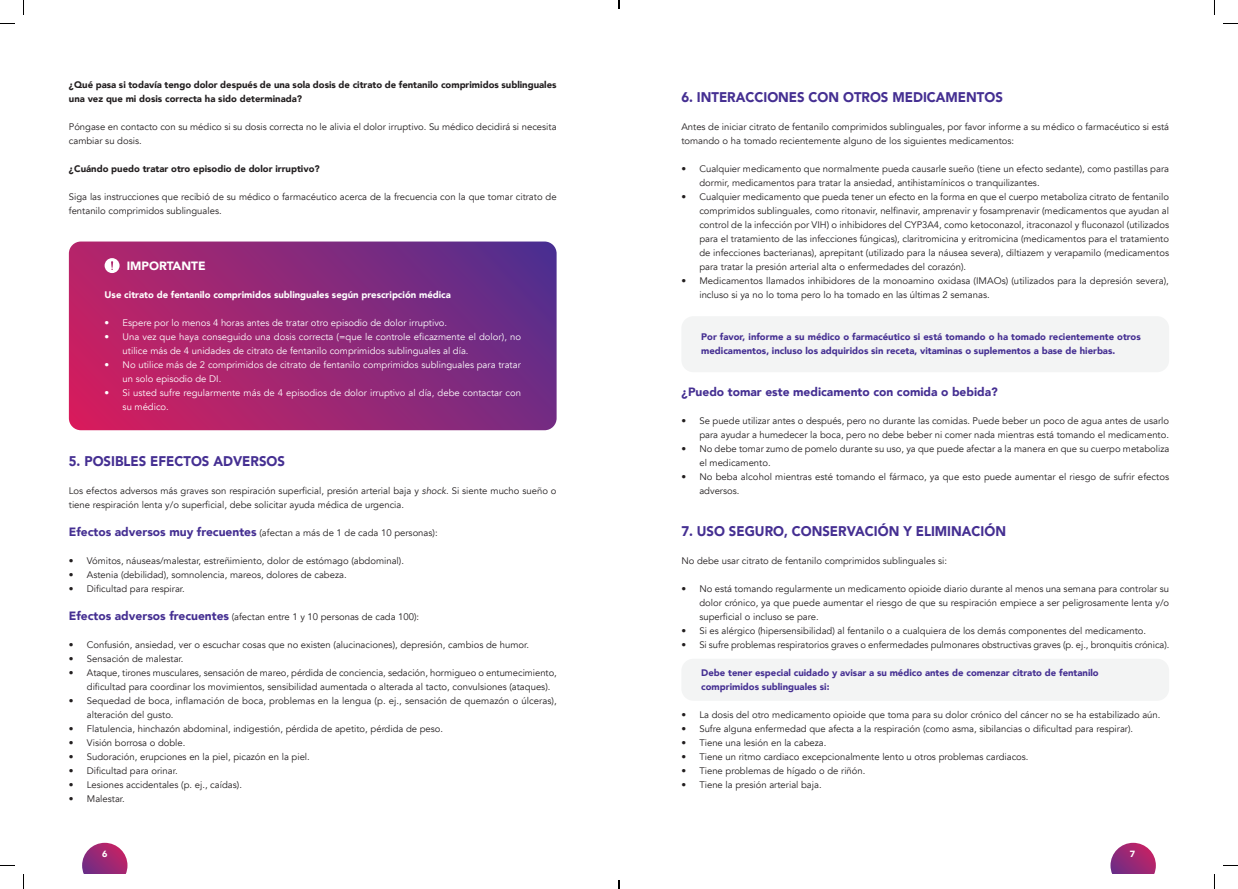
<style>
.page{position:relative;width:1238px;height:889px;background:#fff}
.page>*{position:absolute;margin:0;border:0;box-sizing:border-box;transform-origin:0 0}
.t1{font:900 14px "Avenir";color:#452f92;scale:.94 1}
.t2{font:900 12px "Avenir";color:#452f92}
.t3{font:900 12px "Avenir";color:#fff}
.t4{font:9.5px/14px "Avenir";color:#231f20}
.t5{font:9.5px/14px "Avenir";color:#fff}
.t6{font:900 9.5px/14px "Avenir";color:#452f92}
.t7{font:900 9.5px/14px "Avenir";color:#231f20}
.t8{font:900 9.5px "Avenir";color:#fff}
.t9{font:900 9px "Avenir";color:#fff}
.s1{font-style:italic}
.s2{font-weight:900;font-size:12px;color:#452f92}
</style>
<div class="page">
<div style="left:681px;top:316px;width:488px;height:56px;background:#f3f4f4;border-radius:12px"></div>
<div style="left:681px;top:659px;width:488px;height:42px;background:#f3f4f4;border-radius:12px"></div>
<svg style="left:69px;top:242px;width:487px;height:188px;background:#932776"></svg>
<svg style="left:105px;top:258px;width:15px;height:15px"></svg>
<svg style="left:82px;top:843px;width:45px;height:31px"></svg>
<svg style="left:1110px;top:843px;width:45px;height:31px"></svg>
<svg style="left:0;top:23px;width:15px;height:1px"></svg>
<svg style="left:1223px;top:23px;width:15px;height:1px"></svg>
<svg style="left:0;top:865px;width:15px;height:1px"></svg>
<svg style="left:1223px;top:865px;width:15px;height:1px"></svg>
<svg style="left:23px;top:0;width:1px;height:15px"></svg>
<svg style="left:23px;top:874px;width:1px;height:15px"></svg>
<svg style="left:1214px;top:0;width:1px;height:15px"></svg>
<svg style="left:1214px;top:874px;width:1px;height:15px"></svg>
<svg style="left:618px;top:0;width:2px;height:9px"></svg>
<svg style="left:618px;top:880px;width:2px;height:9px"></svg>
<p class="t7" style="left:69px;top:77px;width:489px">¿Qué pasa si todavía tengo dolor después de una sola dosis de citrato de fentanilo comprimidos sublinguales una vez que mi dosis correcta ha sido determinada?</p>
<p class="t4" style="left:69px;top:119px;width:489px">Póngase en contacto con su médico si su dosis correcta no le alivia el dolor irruptivo. Su médico decidirá si necesita cambiar su dosis.</p>
<p class="t7" style="left:69px;top:161px;width:252px">¿Cuándo puedo tratar otro episodio de dolor irruptivo?</p>
<p class="t4" style="left:69px;top:189px;width:489px">Siga las instrucciones que recibió de su médico o farmacéutico acerca de la frecuencia con la que tomar citrato de fentanilo comprimidos sublinguales.</p>
<p class="t3" style="left:127px;top:255px;width:80px">IMPORTANTE</p>
<p class="t8" style="left:105px;top:286px;width:348px">Use citrato de fentanilo comprimidos sublinguales según prescripción médica</p>
<p class="t5" style="left:105px;top:315px;width:344px">• Espere por lo menos 4 horas antes de tratar otro episodio de dolor irruptivo.</p>
<p class="t5" style="left:123px;top:329px;width:400px;text-indent:-18px">• Una vez que haya conseguido una dosis correcta (=que le controle eficazmente el dolor), no utilice más de 4 unidades de citrato de fentanilo comprimidos sublinguales al día.</p>
<p class="t5" style="left:123px;top:357px;width:400px;text-indent:-18px">• No utilice más de 2 comprimidos de citrato de fentanilo comprimidos sublinguales para tratar un solo episodio de DI.</p>
<p class="t5" style="left:123px;top:385px;width:400px;text-indent:-18px">• Si usted sufre regularmente más de 4 episodios de dolor irruptivo al día, debe contactar con su médico.</p>
<h1 class="t1" style="left:69px;top:449px;width:231px">5. POSIBLES EFECTOS ADVERSOS</h1>
<p class="t4" style="left:69px;top:483px;width:489px">Los efectos adversos más graves son respiración superficial, presión arterial baja y <span class="s1">shock</span>. Si siente mucho sueño o tiene respiración lenta y/o superficial, debe solicitar ayuda médica de urgencia.</p>
<p class="t4" style="left:69px;top:525px;width:370px"><span class="s2">Efectos adversos muy frecuentes</span> (afectan a más de 1 de cada 10 personas):</p>
<p class="t4" style="left:69px;top:553px;width:337px">• Vómitos, náuseas/malestar, estreñimiento, dolor de estómago (abdominal).</p>
<p class="t4" style="left:69px;top:567px;width:279px">• Astenia (debilidad), somnolencia, mareos, dolores de cabeza.</p>
<p class="t4" style="left:69px;top:581px;width:117px">• Dificultad para respirar.</p>
<p class="t4" style="left:69px;top:609px;width:352px"><span class="s2">Efectos adversos frecuentes</span> (afectan entre 1 y 10 personas de cada 100):</p>
<p class="t4" style="left:69px;top:637px;width:462px">• Confusión, ansiedad, ver o escuchar cosas que no existen (alucinaciones), depresión, cambios de humor.</p>
<p class="t4" style="left:69px;top:651px;width:116px">• Sensación de malestar.</p>
<p class="t4" style="left:87px;top:665px;width:471px;text-indent:-18px">• Ataque, tirones musculares, sensación de mareo, pérdida de conciencia, sedación, hormigueo o entumecimiento, dificultad para coordinar los movimientos, sensibilidad aumentada o alterada al tacto, convulsiones (ataques).</p>
<p class="t4" style="left:87px;top:693px;width:471px;text-indent:-18px">• Sequedad de boca, inflamación de boca, problemas en la lengua (p. ej., sensación de quemazón o úlceras), alteración del gusto.</p>
<p class="t4" style="left:69px;top:721px;width:376px">• Flatulencia, hinchazón abdominal, indigestión, pérdida de apetito, pérdida de peso.</p>
<p class="t4" style="left:69px;top:735px;width:118px">• Visión borrosa o doble.</p>
<p class="t4" style="left:69px;top:749px;width:242px">• Sudoración, erupciones en la piel, picazón en la piel.</p>
<p class="t4" style="left:69px;top:763px;width:110px">• Dificultad para orinar.</p>
<p class="t4" style="left:69px;top:777px;width:175px">• Lesiones accidentales (p. ej., caídas).</p>
<p class="t4" style="left:69px;top:791px;width:58px">• Malestar.</p>
<h1 class="t1" style="left:681px;top:85px;width:343px">6. INTERACCIONES CON OTROS MEDICAMENTOS</h1>
<p class="t4" style="left:681px;top:119px;width:489px">Antes de iniciar citrato de fentanilo comprimidos sublinguales, por favor informe a su médico o farmacéutico si está tomando o ha tomado recientemente alguno de los siguientes medicamentos:</p>
<p class="t4" style="left:699px;top:161px;width:471px;text-indent:-18px">• Cualquier medicamento que normalmente pueda causarle sueño (tiene un efecto sedante), como pastillas para dormir, medicamentos para tratar la ansiedad, antihistamínicos o tranquilizantes.</p>
<p class="t4" style="left:699px;top:189px;width:471px;text-align:justify;text-indent:-18px">• Cualquier medicamento que pueda tener un efecto en la forma en que el cuerpo metaboliza citrato de fentanilo comprimidos sublinguales, como ritonavir, nelfinavir, amprenavir y fosamprenavir (medicamentos que ayudan al control de la infección por VIH) o inhibidores del CYP3A4, como ketoconazol, itraconazol y fluconazol (utilizados para el tratamiento de las infecciones fúngicas), claritromicina y eritromicina (medicamentos para el tratamiento de infecciones bacterianas), aprepitant (utilizado para la náusea severa), diltiazem y verapamilo (medicamentos para tratar la presión arterial alta o enfermedades del corazón).</p>
<p class="t4" style="left:699px;top:273px;width:471px;text-indent:-18px">• Medicamentos llamados inhibidores de la monoamino oxidasa (IMAOs) (utilizados para la depresión severa), incluso si ya no lo toma pero lo ha tomado en las últimas 2 semanas.</p>
<p class="t6" style="left:701px;top:329px;width:441px">Por favor, informe a su médico o farmacéutico si está tomando o ha tomado recientemente otros medicamentos, incluso los adquiridos sin receta, vitaminas o suplementos a base de hierbas.</p>
<p class="t2" style="left:681px;top:381px;width:318px">¿Puedo tomar este medicamento con comida o bebida?</p>
<p class="t4" style="left:681px;top:413px;width:489px;text-align:right">• Se puede utilizar antes o después, pero no durante las comidas. Puede beber un poco de agua antes de usarlo para ayudar a humedecer la boca, pero no debe beber ni comer nada mientras está tomando el medicamento.</p>
<p class="t4" style="left:699px;top:441px;width:471px;text-indent:-18px">• No debe tomar zumo de pomelo durante su uso, ya que puede afectar a la manera en que su cuerpo metaboliza el medicamento.</p>
<p class="t4" style="left:699px;top:469px;width:471px;text-indent:-18px">• No beba alcohol mientras esté tomando el fármaco, ya que esto puede aumentar el riesgo de sufrir efectos adversos.</p>
<h1 class="t1" style="left:681px;top:519px;width:347px">7. USO SEGURO, CONSERVACIÓN Y ELIMINACIÓN</h1>
<p class="t4" style="left:681px;top:553px;width:267px">No debe usar citrato de fentanilo comprimidos sublinguales si:</p>
<p class="t4" style="left:699px;top:581px;width:471px;text-align:justify;text-indent:-18px">• No está tomando regularmente un medicamento opioide diario durante al menos una semana para controlar su dolor crónico, ya que puede aumentar el riesgo de que su respiración empiece a ser peligrosamente lenta y/o superficial o incluso se pare.</p>
<p class="t4" style="left:681px;top:623px;width:466px">• Si es alérgico (hipersensibilidad) al fentanilo o a cualquiera de los demás componentes del medicamento.</p>
<p class="t4" style="left:681px;top:637px;width:489px">• Si sufre problemas respiratorios graves o enfermedades pulmonares obstructivas graves (p. ej., bronquitis crónica).</p>
<p class="t6" style="left:701px;top:665px;width:399px">Debe tener especial cuidado y avisar a su médico antes de comenzar citrato de fentanilo comprimidos sublinguales si:</p>
<p class="t4" style="left:681px;top:707px;width:480px">• La dosis del otro medicamento opioide que toma para su dolor crónico del cáncer no se ha estabilizado aún.</p>
<p class="t4" style="left:681px;top:721px;width:453px">• Sufre alguna enfermedad que afecta a la respiración (como asma, sibilancias o dificultad para respirar).</p>
<p class="t4" style="left:681px;top:735px;width:147px">• Tiene una lesión en la cabeza.</p>
<p class="t4" style="left:681px;top:749px;width:349px">• Tiene un ritmo cardiaco excepcionalmente lento u otros problemas cardiacos.</p>
<p class="t4" style="left:681px;top:763px;width:186px">• Tiene problemas de hígado o de riñón.</p>
<p class="t4" style="left:681px;top:777px;width:142px">• Tiene la presión arterial baja.</p>
<p class="t9" style="left:102px;top:846px;width:7px">6</p>
<p class="t9" style="left:1129px;top:846px;width:7px">7</p>
</div>
